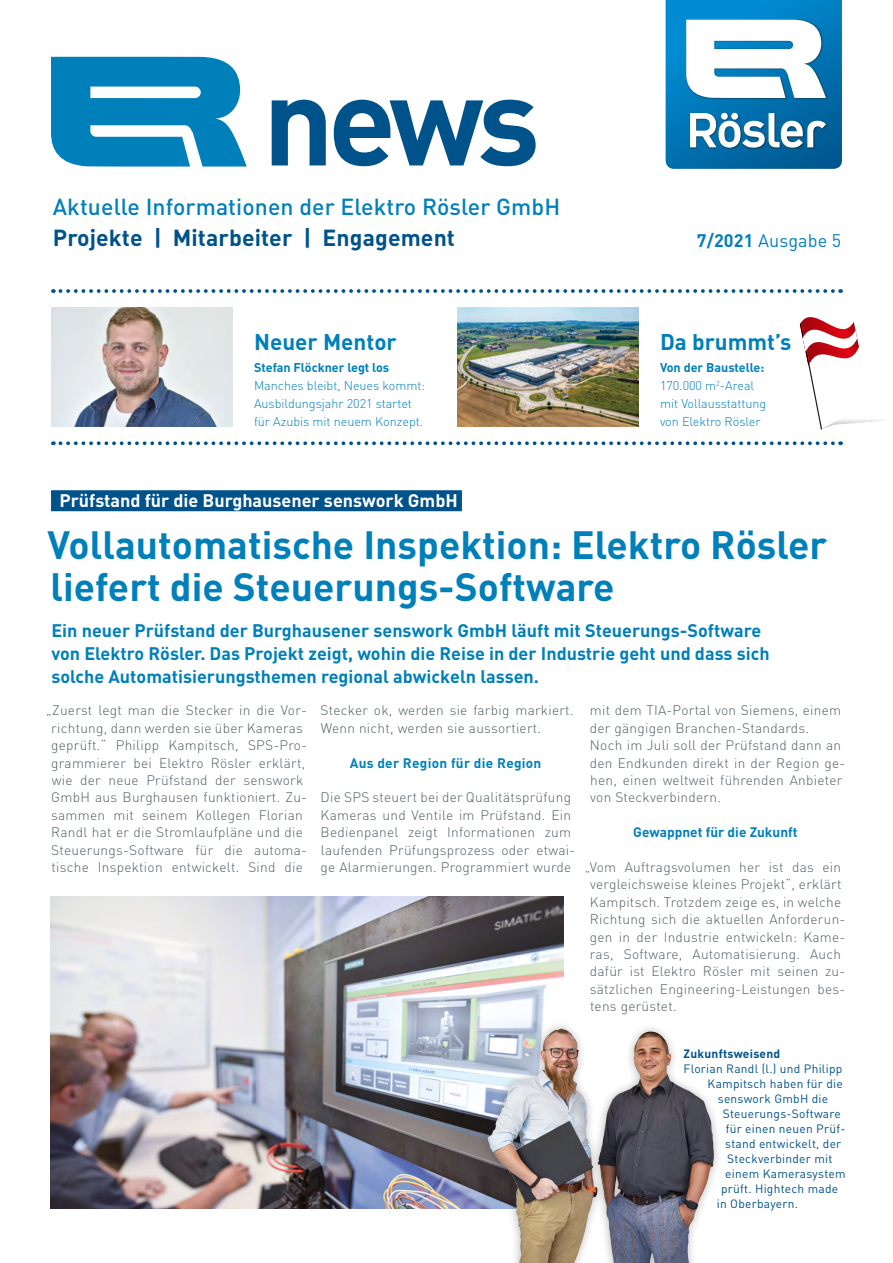
<style>
.page{position:relative;width:893px;height:1263px;background:#fff}
.page>*{position:absolute;margin:0;border:0;box-sizing:border-box;transform-origin:0 0}
.t1{font:700 124.8px "DIN";color:#00528a}
.t2{font:700 39px/42px "DIN";color:#0080bb}
.t3{font:500 22.95px "DIN";letter-spacing:.005em;color:#0080bb}
.t4{font:22.95px "DIN Bold Alternate";letter-spacing:.005em;color:#00528a}
.t5{font:700 22.5px "DIN";color:#0080bb}
.t6{font:700 18px/23.2px "DIN";color:#0080bb}
.t7{font:700 18px "DIN";color:#fff}
.t8{font:18px "DIN";letter-spacing:.005em;color:#0080bb}
.t9{font:300 13.65px/17.4px "DIN";letter-spacing:.02em;color:#535d62}
.t10{font:700 13.65px "DIN";letter-spacing:.01em;color:#0080bb}
.t11{font:300 12.6px/18px "DIN";letter-spacing:-.005em;color:#0080bb}
.t12{font:700 12.6px "DIN";letter-spacing:-.005em;color:#0080bb}
.t13{font:12px "DIN";letter-spacing:.02em;color:#00528a}
.t14{font:700 12px "DIN";letter-spacing:.02em;color:#00528a}
.s1{font-weight:700}
</style>
<div class="page">
<svg style="left:60px;top:441px;width:781px;height:4px"></svg>
<svg style="left:60px;top:289px;width:781px;height:4px"></svg>
<svg style="left:666px;top:0;width:176px;height:169px"></svg>
<svg style="left:51px;top:57px;width:196px;height:110px"></svg>
<img style="left:457px;top:308px;width:182px;height:118px">
<img style="left:51px;top:308px;width:182px;height:118px">
<img style="left:50px;top:896px;width:513px;height:312px">
<div style="left:51px;top:490px;width:411px;height:21px;background:#00528a"></div>
<svg style="left:800px;top:317px;width:84px;height:113px"></svg>
<div style="left:478px;top:1020px;width:244px;height:243px;background:#1d1d1b;opacity:.3"></div>
<img style="left:487px;top:1029px;width:102px;height:234px">
<h1 class="t1" style="left:263px;top:39px;width:279px">news</h1>
<h3 class="t3" style="left:53px;top:192px;width:509px">Aktuelle Informationen der Elektro Rösler GmbH</h3>
<h3 class="t4" style="left:53px;top:222px;width:404px">Projekte | Mitarbeiter | Engagement</h3>
<h3 class="t5" style="left:254px;top:327px;width:144px">Neuer Mentor</h3>
<p class="t12" style="left:254px;top:359px;width:137px">Stefan Flöckner legt los</p>
<p class="t11" style="left:254px;top:377px;width:173px">Manches bleibt, Neues kommt:<br>Ausbildungsjahr 2021 startet für Azubis mit neuem Konzept.</p>
<h3 class="t7" style="left:59px;top:488px;width:400px">Prüfstand für die Burghausener senswork GmbH</h3>
<h3 class="t8" style="left:697px;top:229px;width:146px"><span class="s1">7/2021</span> Ausgabe 5</h3>
<h3 class="t5" style="left:660px;top:327px;width:133px">Da brummt’s</h3>
<p class="t11" style="left:660px;top:359px;width:108px"><span class="s1">Von der Baustelle:<br></span>170.000 m<sup>2</sup>-Areal mit Vollausstattung von Elektro Rösler</p>
<h2 class="t2" style="left:47px;top:523px;width:781px">Vollautomatische Inspektion: Elektro Rösler liefert die Steuerungs-Software</h2>
<h3 class="t6" style="left:51px;top:618px;width:720px">Ein neuer Prüfstand der Burghausener senswork GmbH läuft mit Steuerungs-Software von Elektro Rösler. Das Projekt zeigt, wohin die Reise in der Industrie geht und dass sich solche Automatisierungsthemen regional abwickeln lassen.</h3>
<p class="t9" style="left:46px;top:702px;width:262px;text-align:center">„Zuerst legt man die Stecker in die Vor&shy;richtung, dann werden sie über Kameras geprüft.“ Philipp Kampitsch, SPS-Pro&shy;grammierer bei Elektro Rösler erklärt, wie der neue Prüfstand der senswork GmbH aus Burghausen funktioniert. Zu&shy;sammen mit seinem Kollegen Florian Randl hat er die Stromlaufpläne und die Steuerungs-Software für die automa&shy;tische Inspektion entwickelt. Sind die</p>
<p class="t9" style="left:321px;top:702px;width:254px">Stecker ok, werden sie farbig markiert.<br>Wenn nicht, werden sie aussortiert.</p>
<p class="t9" style="left:590px;top:702px;width:257px">mit dem TIA-Portal von Siemens, einem der gängigen Branchen-Standards.<br>Noch im Juli soll der Prüfstand dann an den Endkunden direkt in der Region ge&shy;hen, einen weltweit führenden Anbieter von Steckverbindern.</p>
<p class="t10" style="left:633px;top:823px;width:166px">Gewappnet für die Zukunft</p>
<p class="t9" style="left:590px;top:858px;width:257px;text-indent:-5px">„Vom Auftragsvolumen her ist das ein vergleichsweise kleines Projekt“, erklärt Kampitsch. Trotzdem zeige es, in welche Richtung sich die aktuellen Anforderun&shy;gen in der Industrie entwickeln: Kame&shy;ras, Software, Automatisierung. Auch dafür ist Elektro Rösler mit seinen zu&shy;sätzlichen Engineering-Leistungen bes&shy;tens gerüstet.</p>
<p class="t14" style="left:683px;top:1046px;width:98px">Zukunftsweisend</p>
<p class="t13" style="left:684px;top:1062px;width:160px">Florian Randl (l.) und Philipp</p>
<p class="t13" style="left:708px;top:1077px;width:137px">Kampitsch haben für die</p>
<p class="t13" style="left:718px;top:1092px;width:112px">senswork GmbH die</p>
<p class="t13" style="left:723px;top:1107px;width:120px">Steuerungs-Software</p>
<p class="t13" style="left:726px;top:1122px;width:121px">für einen neuen Prüf-</p>
<p class="t13" style="left:725px;top:1137px;width:118px">stand entwickelt, der</p>
<p class="t13" style="left:727px;top:1152px;width:107px">Steckverbinder mit</p>
<p class="t13" style="left:725px;top:1167px;width:122px">einem Kamerasystem</p>
<p class="t13" style="left:721px;top:1182px;width:119px">prüft. Hightech made</p>
<p class="t13" style="left:717px;top:1197px;width:83px">in Oberbayern.</p>
<p class="t10" style="left:350px;top:754px;width:193px">Aus der Region für die Region</p>
<p class="t9" style="left:321px;top:789px;width:256px">Die SPS steuert bei der Qualitätsprüfung Kameras und Ventile im Prüfstand. Ein Bedienpanel zeigt Informationen zum laufenden Prüfungsprozess oder etwai&shy;ge Alarmierungen. Programmiert wurde</p>
</div>
